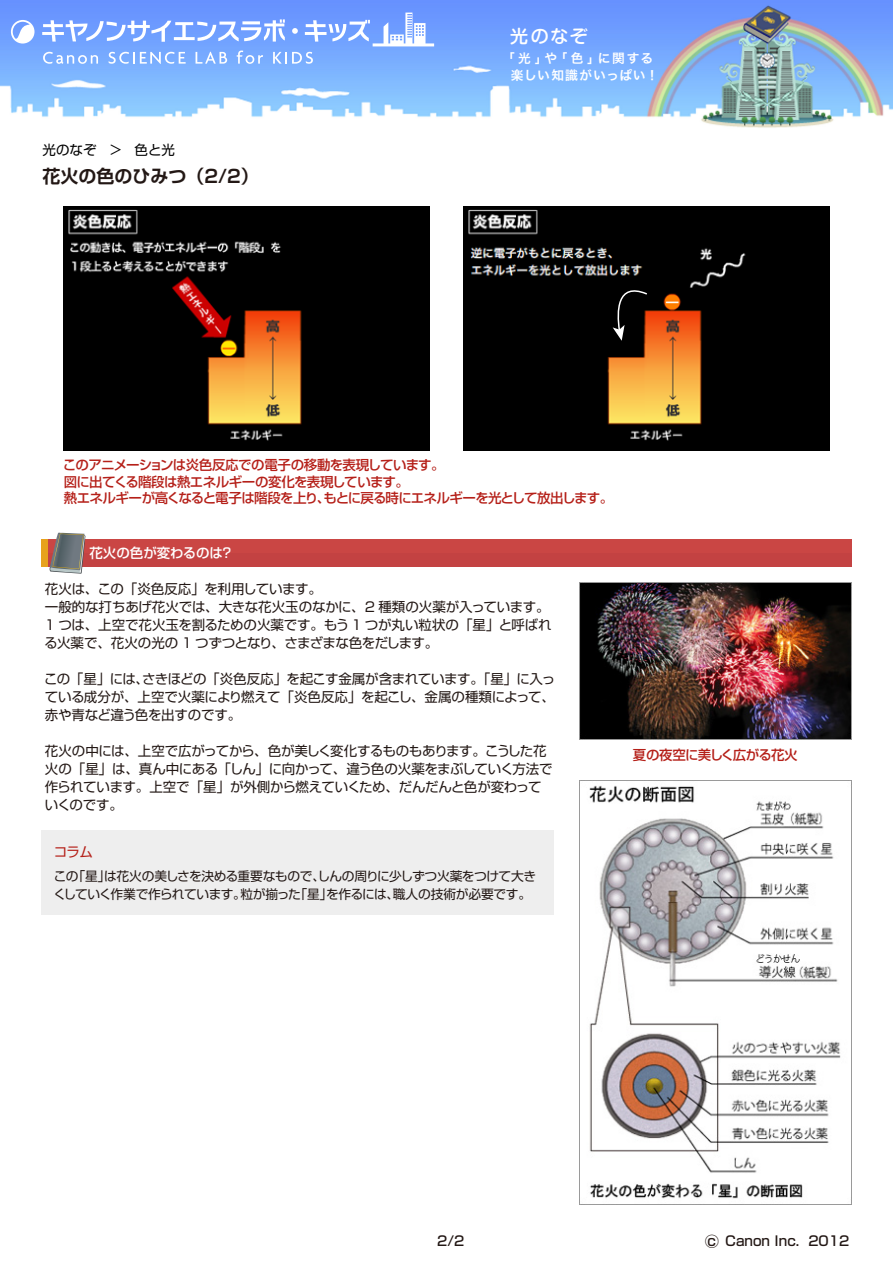
<style>
.page{position:relative;width:893px;height:1263px;background:#fff}
.page>*{position:absolute;margin:0;border:0;box-sizing:border-box;transform-origin:0 0}
.t1{font:700 18px "Shin Go Pr 6 De";color:#231815}
.t2{font:500 18px "Shin M Go Pro";color:#fff}
.t3{font:13.5px/18px "Shin Go Pr 6";letter-spacing:-.02em;color:#231815}
.t4{font:500 13.5px/16.5px "Shin Go Pr 6";letter-spacing:-.055em;color:#b52019}
.t5{font:500 13.5px "Shin Go Pro";color:#231815}
.t6{font:500 13.5px "Shin Go Pr 6";letter-spacing:-.01em;color:#fff}
.t7{font:13.5px "Shin Go Pr 6";color:#000}
.t8{font:13.5px "Shin Go Pr 6";color:#b52019}
.t9{font:12.75px/18px "Shin Go Pr 6";letter-spacing:-.035em;color:#231815}
.t10{font:12.75px/17.4px "Hira Kaku Pro W6";letter-spacing:.07em;color:#fff}
.s1{font-size:15px}
</style>
<div class="page">
<img style="left:0;top:0;width:893px;height:128px">
<svg style="left:42px;top:19px;width:243px;height:23px"></svg>
<svg style="left:292px;top:28px;width:6px;height:6px"></svg>
<svg style="left:305px;top:20px;width:65px;height:22px"></svg>
<svg style="left:11px;top:20px;width:24px;height:24px"></svg>
<svg style="left:43px;top:52px;width:55px;height:12px"></svg>
<svg style="left:109px;top:52px;width:77px;height:12px"></svg>
<svg style="left:196px;top:52px;width:31px;height:12px"></svg>
<svg style="left:237px;top:51px;width:26px;height:13px"></svg>
<svg style="left:273px;top:52px;width:40px;height:12px"></svg>
<svg style="left:384px;top:13px;width:41px;height:30px"></svg>
<hr style="left:373px;top:43px;width:61px;height:3px;background:#fff">
<img style="left:64px;top:206px;width:365px;height:244px">
<img style="left:463px;top:206px;width:366px;height:244px">
<svg style="left:613px;top:282px;width:35px;height:59px;background:#1e1714"></svg>
<div style="left:41px;top:540px;width:810px;height:27px;background:#c34242"></div>
<div style="left:41px;top:540px;width:810px;height:13px;background:#ca4644"></div>
<div style="left:41px;top:540px;width:6px;height:27px;background:#e7a21d"></div>
<svg style="left:49px;top:533px;width:36px;height:41px"></svg>
<div style="left:41px;top:831px;width:513px;height:84px;background:#eee"></div>
<img style="left:579px;top:582px;width:272px;height:157px">
<img style="left:579px;top:780px;width:272px;height:425px">
<p class="t7" style="left:43px;top:139px;width:134px">光のなぞ ＞ 色と光</p>
<h1 class="t1" style="left:43px;top:161px;width:218px">花火の色のひみつ（2/2）</h1>
<h1 class="t2" style="left:510px;top:21px;width:79px">光のなぞ</h1>
<p class="t10" style="left:511px;top:49px;width:149px;text-indent:-9px">「光」や「色」に関する楽しい知識がいっぱい！</p>
<p class="t4" style="left:63px;top:456px;width:551px">このアニメーションは炎色反応での電子の移動を表現しています。<br>図に出てくる階段は熱エネルギーの変化を表現しています。<br>熱エネルギーが高くなると電子は階段を上り、もとに戻る時にエネルギーを光として放出します。</p>
<p class="t6" style="left:89px;top:542px;width:146px">花火の色が変わるのは？</p>
<p class="t3" style="left:44px;top:579px;width:509px">花火は、この「炎色反応」を利用しています。<br>一般的な打ちあげ花火では、大きな花火玉のなかに、2 種類の火薬が入っています。1 つは、上空で花火玉を割るための火薬です。もう 1 つが丸い粒状の「星」と呼ばれる火薬で、花火の光の 1 つずつとなり、さまざまな色をだします。</p>
<p class="t3" style="left:44px;top:669px;width:512px;text-align:justify">この「星」には、さきほどの「炎色反応」を起こす金属が含まれています。「星」に入っている成分が、上空で火薬により燃えて「炎色反応」を起こし、金属の種類によって、赤や青など違う色を出すのです。</p>
<p class="t3" style="left:45px;top:741px;width:509px">花火の中には、上空で広がってから、色が美しく変化するものもあります。こうした花火の「星」は、真ん中にある「しん」に向かって、違う色の火薬をまぶしていく方法で作られています。上空で「星」が外側から燃えていくため、だんだんと色が変わっていくのです。</p>
<p class="t8" style="left:54px;top:841px;width:40px">コラム</p>
<p class="t9" style="left:54px;top:866px;width:484px">この「星」は花火の美しさを決める重要なもので、しんの周りに少しずつ火薬をつけて大きくしていく作業で作られています。粒が揃った「星」を作るには、職人の技術が必要です。</p>
<p class="t4" style="left:633px;top:745px;width:166px">夏の夜空に美しく広がる花火</p>
<p class="t5" style="left:437px;top:1230px;width:29px">2/2</p>
<p class="t5" style="left:704px;top:1230px;width:146px"><span class="s1">○</span>c Canon Inc. 2012</p>
</div>
